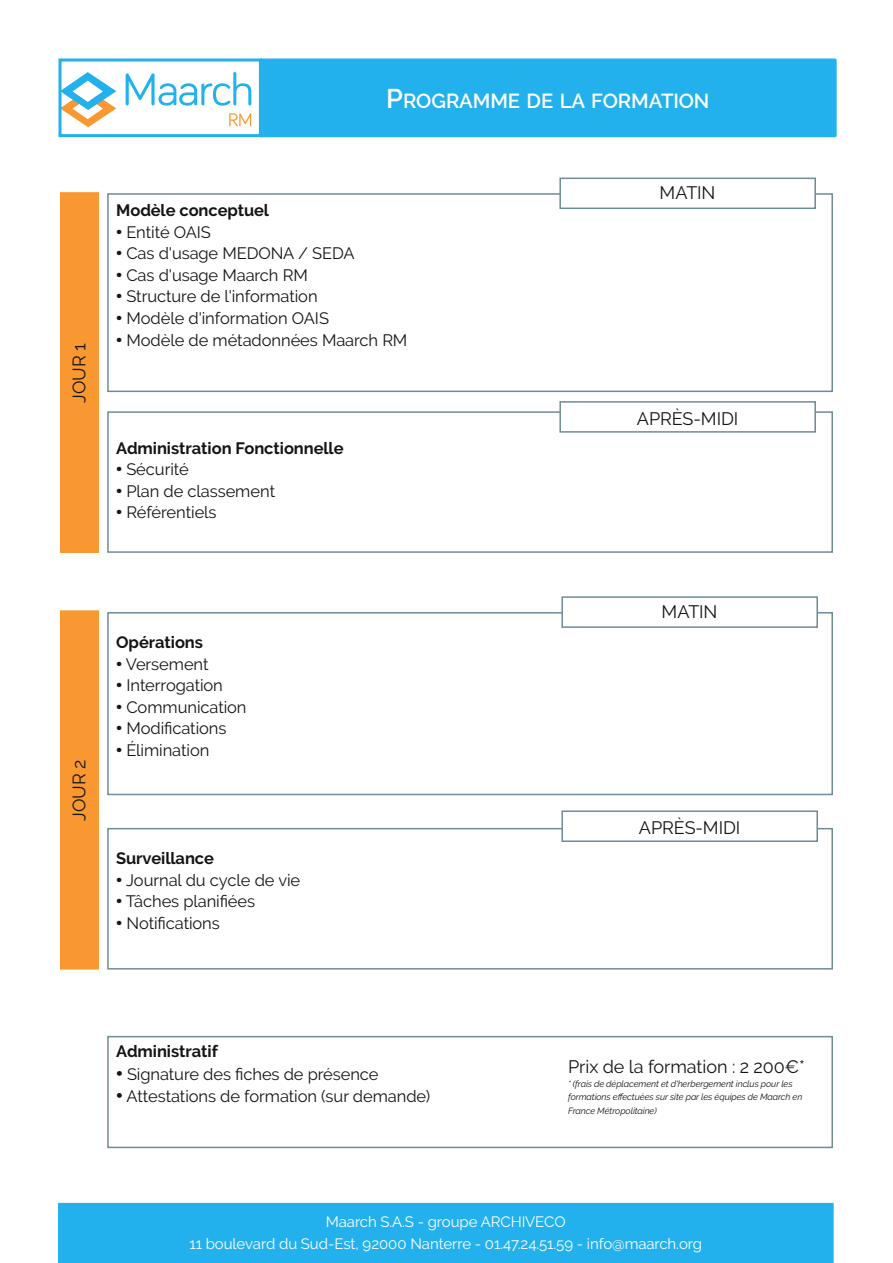
<style>
.page{position:relative;width:893px;height:1263px;background:#fff}
.page>*{position:absolute;margin:0;border:0;box-sizing:border-box;transform-origin:0 0}
.t1{font:600 20.25px "Raleway";letter-spacing:-.005em;color:#fff}
.t2{font:18px "Raleway";letter-spacing:-.005em;color:#171513}
.t3{font:16.5px "Raleway";letter-spacing:-.005em;color:#171513}
.t4{font:700 16.5px "Raleway";letter-spacing:-.005em;color:#171513}
.t5{font:15px/22.5px "Raleway";letter-spacing:-.005em;color:#fff;text-align:center}
.t6{font:italic 9px/13.5px "Raleway";letter-spacing:-.01em;color:#171513}
.s1{font-size:27px}
.s2{font-family:"Abyssinica SIL"}
.s3{font-family:"Abyssinica SIL";font-size:18px}
</style>
<div class="page">
<div style="left:58px;top:1203px;width:776px;height:60px;background:#23b1ed"></div>
<div style="left:107px;top:193px;width:726px;height:199px;border:2px solid #6f8c96"></div>
<div style="left:560px;top:178px;width:255px;height:30px;background:#fff"></div>
<div style="left:559px;top:178px;width:257px;height:31px;border:2px solid #6f8c96"></div>
<div style="left:107px;top:411px;width:726px;height:142px;border:2px solid #6f8c96"></div>
<div style="left:107px;top:1036px;width:726px;height:112px;border:2px solid #6f8c96"></div>
<div style="left:261px;top:60px;width:574px;height:76px;background:#23b1ed"></div>
<div style="left:259px;top:58px;width:578px;height:79px;border:3px solid #23b1ed"></div>
<div style="left:61px;top:193px;width:37px;height:359px;background:#f99830"></div>
<div style="left:60px;top:192px;width:39px;height:361px;border:2px solid #f99830"></div>
<div style="left:61px;top:611px;width:37px;height:358px;background:#f99830"></div>
<div style="left:60px;top:610px;width:39px;height:359px;border:2px solid #f99830"></div>
<div style="left:107px;top:612px;width:726px;height:183px;border:2px solid #6f8c96"></div>
<div style="left:107px;top:828px;width:726px;height:141px;border:2px solid #6f8c96"></div>
<div style="left:560px;top:402px;width:255px;height:30px;background:#fff"></div>
<div style="left:559px;top:401px;width:257px;height:32px;border:2px solid #6f8c96"></div>
<div style="left:562px;top:811px;width:255px;height:30px;background:#fff"></div>
<div style="left:561px;top:810px;width:257px;height:32px;border:2px solid #6f8c96"></div>
<div style="left:562px;top:597px;width:255px;height:30px;background:#fff"></div>
<div style="left:561px;top:596px;width:257px;height:32px;border:2px solid #6f8c96"></div>
<svg style="left:62px;top:72px;width:54px;height:55px"></svg>
<svg style="left:126px;top:72px;width:125px;height:34px"></svg>
<svg style="left:229px;top:113px;width:22px;height:13px"></svg>
<div style="left:58px;top:58px;width:204px;height:79px;border:3px solid #23b1ed"></div>
<p class="t1" style="left:386px;top:89px;width:325px"><span class="s1">P</span>ROGRAMME DE LA FORMATION</p>
<p class="t2" style="left:69px;top:403px;width:61px;rotate:-90deg">JOUR 1</p>
<p class="t4" style="left:116px;top:200px;width:154px">Modèle conceptuel</p>
<p class="t3" style="left:116px;top:222px;width:96px"><span class="s2">•</span> Entité OAIS</p>
<p class="t3" style="left:116px;top:244px;width:240px"><span class="s2">•</span> Cas d'usage MEDONA / SEDA</p>
<p class="t3" style="left:116px;top:265px;width:193px"><span class="s2">•</span> Cas d'usage Maarch RM</p>
<p class="t3" style="left:116px;top:287px;width:203px"><span class="s2">•</span> Structure de l'information</p>
<p class="t3" style="left:116px;top:308px;width:214px"><span class="s2">•</span> Modèle d'information OAIS</p>
<p class="t3" style="left:116px;top:330px;width:293px"><span class="s2">•</span> Modèle de métadonnées Maarch RM</p>
<p class="t4" style="left:116px;top:438px;width:229px">Administration Fonctionnelle</p>
<p class="t3" style="left:116px;top:460px;width:74px"><span class="s2">•</span> Sécurité</p>
<p class="t3" style="left:116px;top:481px;width:160px"><span class="s2">•</span> Plan de classement</p>
<p class="t3" style="left:116px;top:503px;width:102px"><span class="s2">•</span> Référentiels</p>
<p class="t2" style="left:660px;top:182px;width:57px">MATIN</p>
<p class="t2" style="left:637px;top:408px;width:103px">APRÈS-MIDI</p>
<p class="t2" style="left:69px;top:821px;width:63px;rotate:-90deg">JOUR 2</p>
<p class="t4" style="left:116px;top:632px;width:88px">Opérations</p>
<p class="t3" style="left:116px;top:654px;width:94px"><span class="s2">•</span> Versement</p>
<p class="t3" style="left:116px;top:676px;width:108px"><span class="s2">•</span> Interrogation</p>
<p class="t3" style="left:116px;top:697px;width:132px"><span class="s2">•</span> Communication</p>
<p class="t3" style="left:116px;top:719px;width:112px"><span class="s2">•</span> Modifications</p>
<p class="t3" style="left:116px;top:740px;width:95px"><span class="s2">•</span> Élimination</p>
<p class="t4" style="left:116px;top:848px;width:99px">Surveillance</p>
<p class="t3" style="left:116px;top:870px;width:185px"><span class="s2">•</span> Journal du cycle de vie</p>
<p class="t3" style="left:116px;top:892px;width:140px"><span class="s2">•</span> Tâches planifiées</p>
<p class="t3" style="left:116px;top:913px;width:105px"><span class="s2">•</span> Notifications</p>
<p class="t2" style="left:662px;top:601px;width:57px">MATIN</p>
<p class="t2" style="left:639px;top:817px;width:103px">APRÈS-MIDI</p>
<p class="t4" style="left:116px;top:1041px;width:103px">Administratif</p>
<p class="t3" style="left:116px;top:1064px;width:264px"><span class="s3">•</span> Signature des fiches de présence</p>
<p class="t3" style="left:116px;top:1086px;width:316px"><span class="s3">•</span> Attestations de formation (sur demande)</p>
<p class="t2" style="left:568px;top:1056px;width:238px">Prix de la formation : 2 200€*</p>
<p class="t6" style="left:568px;top:1077px;width:236px">* (frais de déplacement et d'herbergement inclus pour les formations effectuées sur site par les équipes de Maarch en<br>France Métropolitaine)</p>
<p class="t5" style="left:189px;top:1210px;width:514px">Maarch S.A.S - groupe ARCHIVECO<br>11 boulevard du Sud-Est, 92000 Nanterre - 01.47.24.51.59 - info@maarch.org</p>
</div>
